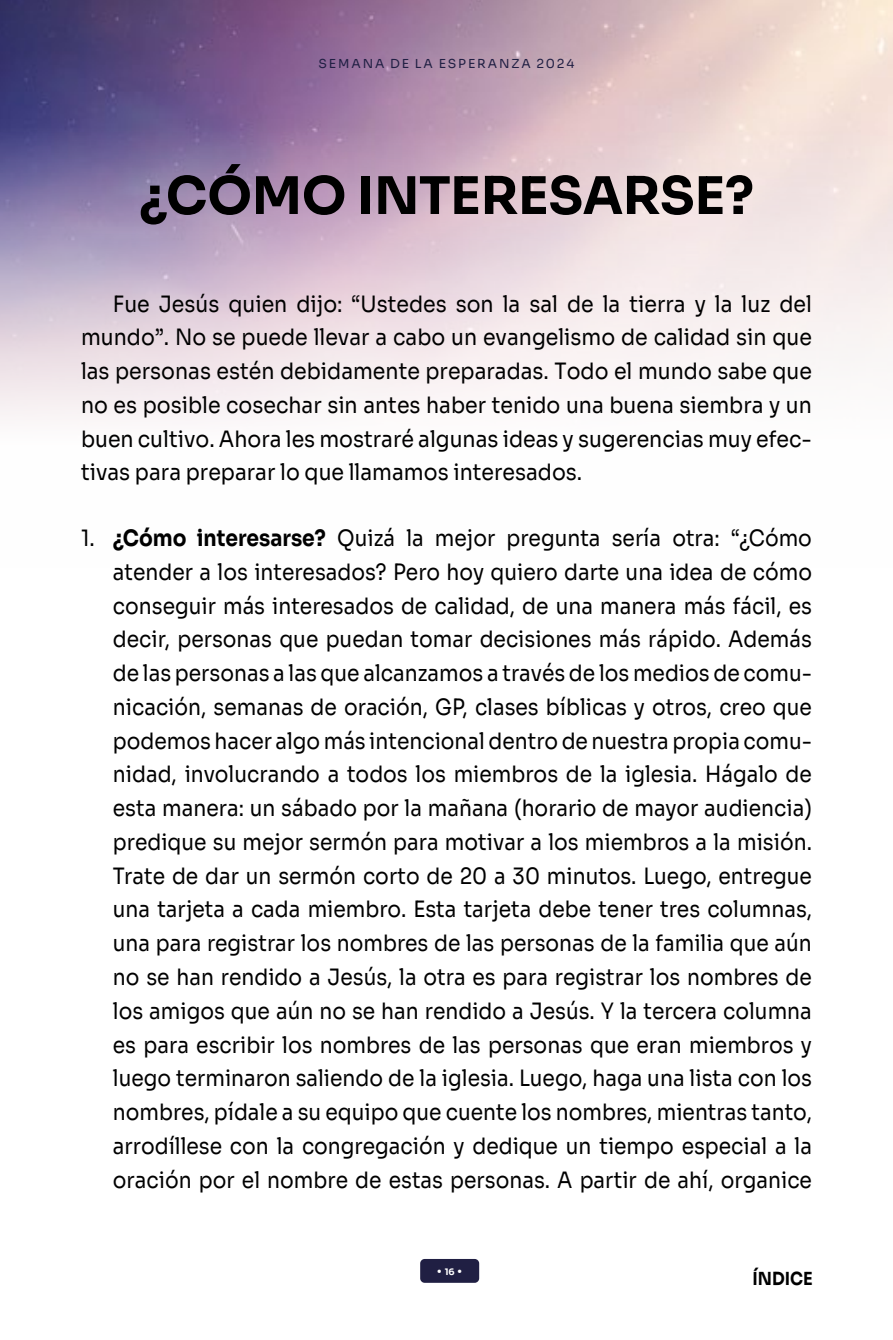
<style>
.page{position:relative;width:893px;height:1340px;background:#fff}
.page>*{position:absolute;margin:0;border:0;box-sizing:border-box;transform-origin:0 0}
.t1{font:700 51.75px "Sora";letter-spacing:-.005em;color:#000}
.t2{font:22.5px/33.8px "Sora";color:#000;text-align:justify;scale:.9 1}
.t3{font:22.5px/33.8px "Sora";color:#000;text-align:justify;scale:.91 1}
.t4{font:700 18px "Sora";color:#000;scale:.9 1}
.t5{font:600 12.83px "Meno Banner";color:#fff}
.t6{font:12.38px "Sora";letter-spacing:.15em;color:#201f43}
.s1{font-weight:700}
.s2{font-family:"Sora";font-weight:700;font-size:9px}
</style>
<div class="page">
<div style="left:420px;top:1258px;width:59px;height:24px;background:#201f43;border-radius:5px"></div>
<img style="left:0;top:0;width:893px;height:417px">
<p class="t6" style="left:319px;top:53px;width:257px">SEMANA DE LA ESPERANZA 2024</p>
<h1 class="t1" style="left:139px;top:152px;width:616px">¿CÓMO INTERESARSE?</h1>
<p class="t3" style="left:81px;top:284px;width:805px;text-indent:32px">Fue Jesús quien dijo: “Ustedes son la sal de la tierra y la luz del mundo”. No se puede llevar a cabo un evangelismo de calidad sin que las personas estén debidamente preparadas. Todo el mundo sabe que no es posible cosechar sin antes haber tenido una buena siembra y un buen cultivo. Ahora les mostraré algunas ideas y sugerencias muy efec&shy;tivas para preparar lo que llamamos interesados.</p>
<p class="t2" style="left:113px;top:519px;width:778px;text-indent:-32px">1. <span class="s1">¿Cómo interesarse?</span> Quizá la mejor pregunta sería otra: “¿Cómo atender a los interesados? Pero hoy quiero darte una idea de cómo conseguir más interesados de calidad, de una manera más fácil, es decir, personas que puedan tomar decisiones más rápido. Además de las personas a las que alcanzamos a través de los medios de comu&shy;nicación, semanas de oración, GP, clases bíblicas y otros, creo que podemos hacer algo más intencional dentro de nuestra propia comu&shy;nidad, involucrando a todos los miembros de la iglesia. Hágalo de esta manera: un sábado por la mañana (horario de mayor audiencia) predique su mejor sermón para motivar a los miembros a la misión.<br>Trate de dar un sermón corto de 20 a 30 minutos. Luego, entregue una tarjeta a cada miembro. Esta tarjeta debe tener tres columnas, una para registrar los nombres de las personas de la familia que aún no se han rendido a Jesús, la otra es para registrar los nombres de los amigos que aún no se han rendido a Jesús. Y la tercera columna es para escribir los nombres de las personas que eran miembros y luego terminaron saliendo de la iglesia. Luego, haga una lista con los nombres, pídale a su equipo que cuente los nombres, mientras tanto, arrodíllese con la congregación y dedique un tiempo especial a la oración por el nombre de estas personas. A partir de ahí, organice</p>
<p class="t5" style="left:437px;top:1262px;width:27px">• <span class="s2">16</span> •</p>
<p class="t4" style="left:752px;top:1263px;width:68px">ÍNDICE</p>
</div>
